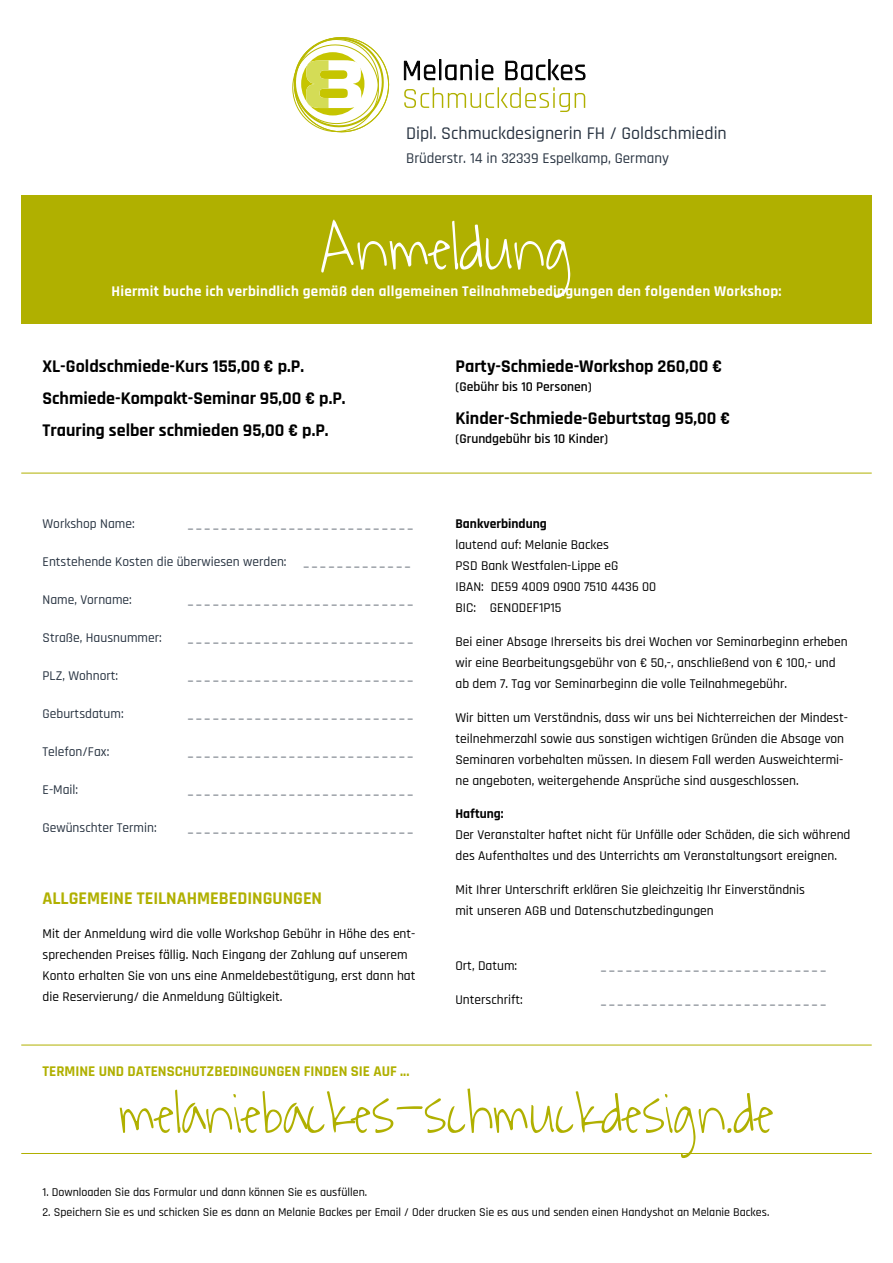
<style>
.page{position:relative;width:893px;height:1263px;background:#fff}
.page>*{position:absolute;margin:0;border:0;box-sizing:border-box;transform-origin:0 0}
.t1{font:66px "Waitingforthe Sunrise";color:#fff}
.t2{font:58.5px "Waitingforthe Sunrise";color:#b0b000}
.t3{font:700 18px "Rajdhani";color:#000}
.t4{font:500 18px "Rajdhani";color:#283341}
.t5{font:700 18px "Rajdhani";color:#b0b000}
.t6{font:700 15px "Rajdhani";letter-spacing:.02em;color:#fff}
.t7{font:700 15px "Rajdhani";color:#b0b000}
.t8{font:500 15px "Rajdhani";color:#283341}
.t9{font:500 13.5px/21px "Rajdhani";color:#000}
.t10{font:500 13.5px "Rajdhani";color:#283341}
.t11{font:600 13.5px "Rajdhani";color:#000}
.t12{font:500 12px "Rajdhani";color:#000}
.s1{font-weight:700}
</style>
<div class="page">
<div style="left:21px;top:196px;width:851px;height:128px;background:#b0b000"></div>
<svg style="left:404px;top:61px;width:31px;height:19px"></svg>
<div style="left:439px;top:59px;width:2px;height:21px;border:1px solid #000"></div>
<svg style="left:445px;top:59px;width:48px;height:21px"></svg>
<svg style="left:505px;top:59px;width:81px;height:21px"></svg>
<svg style="left:404px;top:87px;width:181px;height:25px"></svg>
<svg style="left:292px;top:37px;width:98px;height:96px"></svg>
<hr style="left:21px;top:473px;width:851px;height:1px;background:#b0b000">
<hr style="left:21px;top:1045px;width:851px;height:1px;background:#b0b000">
<hr style="left:21px;top:1153px;width:851px;height:1px;background:#b0b000">
<p class="t4" style="left:406px;top:122px;width:322px">Dipl. Schmuckdesignerin FH / Goldschmiedin</p>
<p class="t8" style="left:406px;top:149px;width:264px">Brüderstr. 14 in 32339 Espelkamp, Germany</p>
<p class="t1" style="left:321px;top:208px;width:252px">Anmeldung</p>
<p class="t6" style="left:111px;top:283px;width:672px">Hiermit buche ich verbindlich gemäß den allgemeinen Teilnahmebedingungen den folgenden Workshop:</p>
<p class="t3" style="left:43px;top:355px;width:263px">XL-Goldschmiede-Kurs 155,00 € p.P.</p>
<p class="t3" style="left:43px;top:387px;width:305px">Schmiede-Kompakt-Seminar 95,00 € p.P.</p>
<p class="t3" style="left:43px;top:420px;width:288px">Trauring selber schmieden 95,00 € p.P.</p>
<p class="t10" style="left:43px;top:516px;width:94px">Workshop Name:</p>
<p class="t10" style="left:188px;top:516px;width:226px">_ _ _ _ _ _ _ _ _ _ _ _ _ _ _ _ _ _ _ _ _ _ _ _ _ _ _</p>
<p class="t10" style="left:43px;top:554px;width:246px">Entstehende Kosten die überwiesen werden:</p>
<p class="t10" style="left:304px;top:554px;width:108px">_ _ _ _ _ _ _ _ _ _ _ _ _</p>
<p class="t10" style="left:43px;top:592px;width:91px">Name, Vorname:</p>
<p class="t10" style="left:188px;top:592px;width:226px">_ _ _ _ _ _ _ _ _ _ _ _ _ _ _ _ _ _ _ _ _ _ _ _ _ _ _</p>
<p class="t10" style="left:43px;top:630px;width:121px">Straße, Hausnummer:</p>
<p class="t10" style="left:188px;top:630px;width:226px">_ _ _ _ _ _ _ _ _ _ _ _ _ _ _ _ _ _ _ _ _ _ _ _ _ _ _</p>
<p class="t10" style="left:43px;top:668px;width:77px">PLZ, Wohnort:</p>
<p class="t10" style="left:188px;top:668px;width:226px">_ _ _ _ _ _ _ _ _ _ _ _ _ _ _ _ _ _ _ _ _ _ _ _ _ _ _</p>
<p class="t10" style="left:43px;top:706px;width:83px">Geburtsdatum:</p>
<p class="t10" style="left:188px;top:706px;width:226px">_ _ _ _ _ _ _ _ _ _ _ _ _ _ _ _ _ _ _ _ _ _ _ _ _ _ _</p>
<p class="t10" style="left:43px;top:744px;width:68px">Telefon/Fax:</p>
<p class="t10" style="left:188px;top:744px;width:226px">_ _ _ _ _ _ _ _ _ _ _ _ _ _ _ _ _ _ _ _ _ _ _ _ _ _ _</p>
<p class="t10" style="left:43px;top:782px;width:37px">E-Mail:</p>
<p class="t10" style="left:188px;top:782px;width:226px">_ _ _ _ _ _ _ _ _ _ _ _ _ _ _ _ _ _ _ _ _ _ _ _ _ _ _</p>
<p class="t10" style="left:43px;top:820px;width:116px">Gewünschter Termin:</p>
<p class="t10" style="left:188px;top:820px;width:226px">_ _ _ _ _ _ _ _ _ _ _ _ _ _ _ _ _ _ _ _ _ _ _ _ _ _ _</p>
<p class="t5" style="left:43px;top:887px;width:281px">ALLGEMEINE TEILNAHMEBEDINGUNGEN</p>
<p class="t9" style="left:43px;top:923px;width:374px">Mit der Anmeldung wird die volle Workshop Gebühr in Höhe des ent&shy;sprechenden Preises fällig. Nach Eingang der Zahlung auf unserem Konto erhalten Sie von uns eine Anmeldebestätigung, erst dann hat die Reservierung/ die Anmeldung Gültigkeit.</p>
<p class="t7" style="left:43px;top:1062px;width:368px">TERMINE UND DATENSCHUTZBEDINGUNGEN FINDEN SIE AUF ...</p>
<p class="t3" style="left:455px;top:355px;width:268px">Party-Schmiede-Workshop 260,00 €</p>
<p class="t11" style="left:455px;top:379px;width:138px">(Gebühr bis 10 Personen)</p>
<p class="t3" style="left:455px;top:407px;width:276px">Kinder-Schmiede-Geburtstag 95,00 €</p>
<p class="t11" style="left:455px;top:431px;width:154px">(Grundgebühr bis 10 Kinder)</p>
<p class="t9" style="left:455px;top:514px;width:202px"><span class="s1">Bankverbindung<br></span>lautend auf: Melanie Backes<br>PSD Bank Westfalen-Lippe eG<br>IBAN: DE59 4009 0900 7510 4436 00<br>BIC: GENODEF1P15</p>
<p class="t9" style="left:455px;top:631px;width:394px">Bei einer Absage Ihrerseits bis drei Wochen vor Seminarbeginn erheben wir eine Bearbeitungsgebühr von € 50,-, anschließend von € 100,- und ab dem 7. Tag vor Seminarbeginn die volle Teilnahmegebühr.</p>
<p class="t9" style="left:455px;top:707px;width:394px">Wir bitten um Verständnis, dass wir uns bei Nichterreichen der Mindest&shy;teilnehmerzahl sowie aus sonstigen wichtigen Gründen die Absage von Seminaren vorbehalten müssen. In diesem Fall werden Ausweichtermi&shy;ne angeboten, weitergehende Ansprüche sind ausgeschlossen.</p>
<p class="t9" style="left:455px;top:804px;width:396px"><span class="s1">Haftung:<br></span>Der Veranstalter haftet nicht für Unfälle oder Schäden, die sich während des Aufenthaltes und des Unterrichts am Veranstaltungsort ereignen.</p>
<p class="t9" style="left:455px;top:880px;width:351px">Mit Ihrer Unterschrift erklären Sie gleichzeitig Ihr Einverständnis mit unseren AGB und Datenschutzbedingungen</p>
<p class="t9" style="left:455px;top:955px;width:63px">Ort, Datum:</p>
<p class="t10" style="left:601px;top:958px;width:226px">_ _ _ _ _ _ _ _ _ _ _ _ _ _ _ _ _ _ _ _ _ _ _ _ _ _ _</p>
<p class="t9" style="left:455px;top:989px;width:69px">Unterschrift:</p>
<p class="t10" style="left:601px;top:991px;width:226px">_ _ _ _ _ _ _ _ _ _ _ _ _ _ _ _ _ _ _ _ _ _ _ _ _ _ _</p>
<p class="t2" style="left:119px;top:1078px;width:657px">melaniebackes-schmuckdesign.de</p>
<p class="t12" style="left:43px;top:1185px;width:326px">1. Downloaden Sie das Formular und dann können Sie es ausfüllen.</p>
<p class="t12" style="left:43px;top:1205px;width:728px">2. Speichern Sie es und schicken Sie es dann an Melanie Backes per Email / Oder drucken Sie es aus und senden einen Handyshot an Melanie Backes.</p>
</div>
